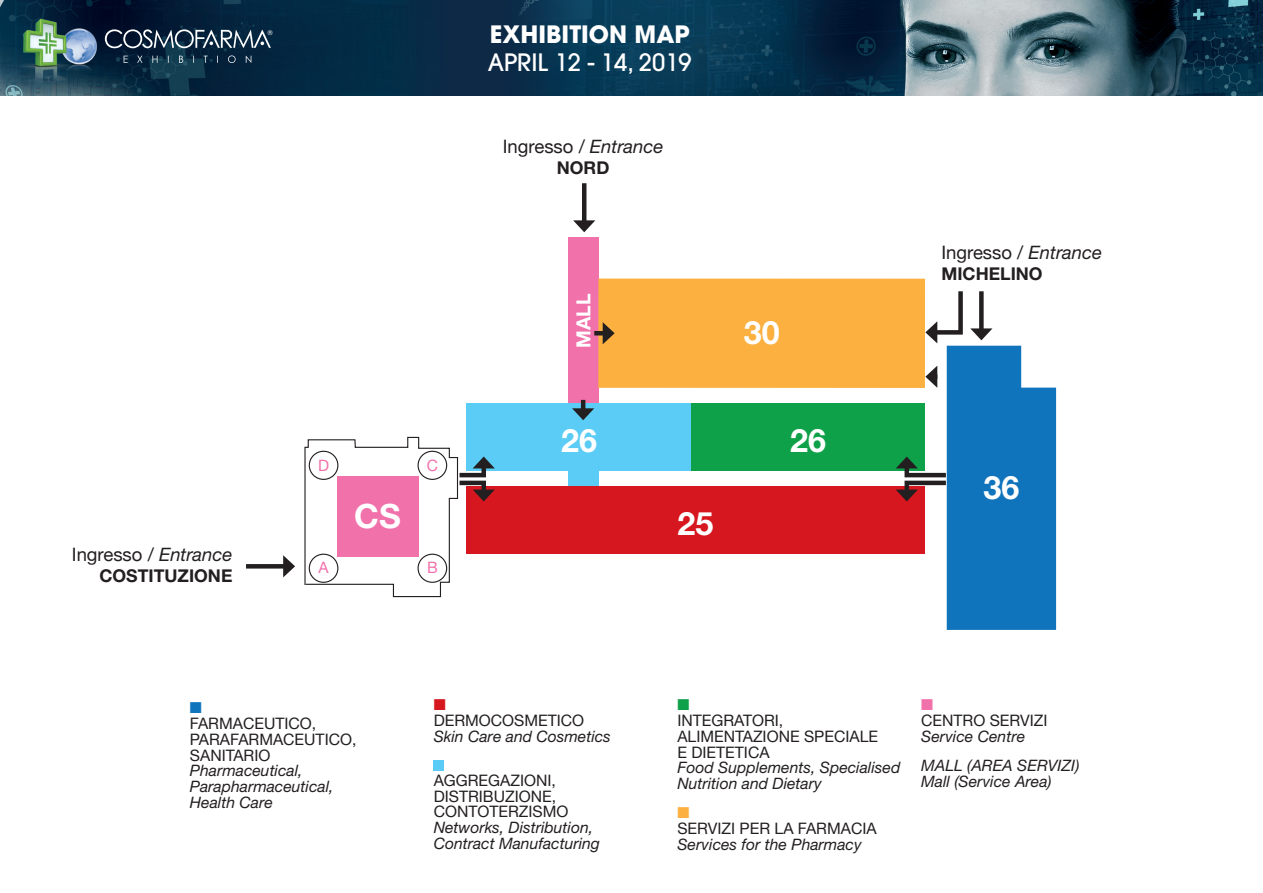
<style>
.page{position:relative;width:1263px;height:893px;background:#fff}
.page>*{position:absolute;margin:0;border:0;box-sizing:border-box;transform-origin:0 0}
.t1{font:700 33.45px "Helvetica Neue LT Std";color:#fff}
.t2{font:700 32.25px "Helvetica Neue LT Std";color:#fff}
.t3{font:500 23.85px "Avant Garde";color:#fff}
.t4{font:700 23.85px "Avant Garde";color:#fff}
.t5{font:700 19.5px "Helvetica Neue LT Std";color:#fff}
.t6{font:18.45px "Helvetica Neue";color:#231f20}
.t7{font:italic 18.45px "Helvetica Neue LT Std";color:#231f20}
.t8{font:700 17.7px "Helvetica Neue LT Std";color:#231f20}
.t9{font:italic 15.75px/15.8px "Helvetica Neue LT Std";color:#231f20}
.t10{font:15.75px/15.8px "Helvetica Neue";color:#231f20}
.t11{font:15.75px "Zapf Dingbats ITC";color:#1074bc}
.t12{font:15.75px "Zapf Dingbats ITC";color:#d7171f}
.t13{font:15.75px "Zapf Dingbats ITC";color:#0fa14a}
.t14{font:15.75px "Zapf Dingbats ITC";color:#fbb03f}
.t15{font:15.75px "Zapf Dingbats ITC";color:#f171ab}
.t16{font:15.6px "Helvetica Neue";color:#f171ab}
.t17{font:6.3px "Century Gothic";color:#fff}
.s1{font-family:"Helvetica Neue";font-style:normal}
.s2{font-family:"Helvetica Neue LT Std";font-style:italic}
</style>
<div class="page">
<div style="left:568px;top:237px;width:30px;height:172px;background:#f171ab"></div>
<div style="left:598px;top:279px;width:327px;height:109px;background:#fbb03f"></div>
<div style="left:0;top:0;width:869px;height:95px;background:#0d2946"></div>
<img style="left:0;top:0;width:397px;height:95px">
<svg style="left:124px;top:55px;width:127px;height:8px"></svg>
<svg style="left:106px;top:29px;width:165px;height:19px"></svg>
<img style="left:14px;top:9px;width:92px;height:77px">
<img style="left:519px;top:0;width:744px;height:95px">
<div style="left:568px;top:463px;width:30px;height:25px;background:#5accf5"></div>
<div style="left:466px;top:404px;width:459px;height:67px;background:#5accf5"></div>
<div style="left:466px;top:487px;width:459px;height:67px;background:#d7171f"></div>
<div style="left:691px;top:404px;width:234px;height:67px;background:#0fa14a"></div>
<div style="left:434px;top:760px;width:10px;height:11px;background:#5accf5"></div>
<svg style="left:304px;top:436px;width:191px;height:162px"></svg>
<hr style="left:582px;top:183px;width:4px;height:41px;background:#231f20">
<svg style="left:573px;top:220px;width:22px;height:12px"></svg>
<div style="left:246px;top:564px;width:41px;height:5px;background:#231f20"></div>
<svg style="left:283px;top:555px;width:12px;height:22px"></svg>
<svg style="left:896px;top:291px;width:160px;height:339px"></svg>
<hr style="left:594px;top:331px;width:13px;height:4px;background:#231f20">
<svg style="left:603px;top:322px;width:12px;height:22px"></svg>
<hr style="left:581px;top:400px;width:4px;height:12px;background:#231f20">
<svg style="left:572px;top:408px;width:22px;height:12px"></svg>
<p class="t17" style="left:268px;top:29px;width:6px">®</p>
<p class="t7" style="left:72px;top:543px;width:162px"><span class="s1">Ingresso</span> / Entrance</p>
<p class="t8" style="left:99px;top:564px;width:134px">COSTITUZIONE</p>
<p class="t16" style="left:318px;top:456px;width:13px">D</p>
<p class="t16" style="left:427px;top:456px;width:13px">C</p>
<h1 class="t1" style="left:354px;top:495px;width:48px">CS</h1>
<p class="t16" style="left:318px;top:558px;width:12px">A</p>
<p class="t16" style="left:427px;top:558px;width:12px">B</p>
<h3 class="t4" style="left:490px;top:18px;width:201px">EXHIBITION MAP</h3>
<h3 class="t3" style="left:488px;top:48px;width:206px">APRIL 12 - 14, 2019</h3>
<p class="t6" style="left:503px;top:136px;width:162px">Ingresso / <span class="s2">Entrance</span></p>
<p class="t8" style="left:557px;top:157px;width:54px">NORD</p>
<p class="t5" style="left:571px;top:348px;width:56px;rotate:-90deg">MALL</p>
<h2 class="t2" style="left:561px;top:420px;width:37px">26</h2>
<h2 class="t2" style="left:744px;top:312px;width:37px">30</h2>
<h2 class="t2" style="left:678px;top:503px;width:37px">25</h2>
<h2 class="t2" style="left:790px;top:420px;width:37px">26</h2>
<p class="t6" style="left:941px;top:241px;width:162px">Ingresso / <span class="s2">Entrance</span></p>
<p class="t8" style="left:941px;top:263px;width:103px">MICHELINO</p>
<h2 class="t2" style="left:983px;top:468px;width:37px">36</h2>
<p class="t11" style="left:190px;top:701px;width:13px">■</p>
<p class="t10" style="left:190px;top:715px;width:168px">FARMACEUTICO,<br>PARAFARMACEUTICO,<br>SANITARIO</p>
<p class="t9" style="left:190px;top:763px;width:145px">Pharmaceutical,<br>Parapharmaceutical,<br>Health Care</p>
<p class="t12" style="left:434px;top:698px;width:13px">■</p>
<p class="t10" style="left:434px;top:712px;width:152px">DERMOCOSMETICO</p>
<p class="t9" style="left:434px;top:728px;width:179px">Skin Care and Cosmetics</p>
<p class="t10" style="left:434px;top:773px;width:136px;line-height:15.3px">AGGREGAZIONI,<br>DISTRIBUZIONE,<br>CONTOTERZISMO</p>
<p class="t9" style="left:434px;top:819px;width:168px">Networks, Distribution,<br>Contract Manufacturing</p>
<p class="t13" style="left:677px;top:698px;width:13px">■</p>
<p class="t10" style="left:677px;top:712px;width:202px">INTEGRATORI,<br>ALIMENTAZIONE SPECIALE<br>E DIETETICA</p>
<p class="t9" style="left:677px;top:760px;width:224px">Food Supplements, Specialised<br>Nutrition and Dietary</p>
<p class="t14" style="left:677px;top:806px;width:13px">■</p>
<p class="t10" style="left:677px;top:820px;width:201px">SERVIZI PER LA FARMACIA</p>
<p class="t9" style="left:677px;top:836px;width:186px">Services for the Pharmacy</p>
<p class="t15" style="left:921px;top:698px;width:13px">■</p>
<p class="t10" style="left:921px;top:712px;width:128px">CENTRO SERVIZI</p>
<p class="t9" style="left:921px;top:721px;width:160px;line-height:29.2px">Service Centre<br>MALL (AREA SERVIZI)</p>
<p class="t9" style="left:921px;top:773px;width:132px">Mall (Service Area)</p>
</div>
